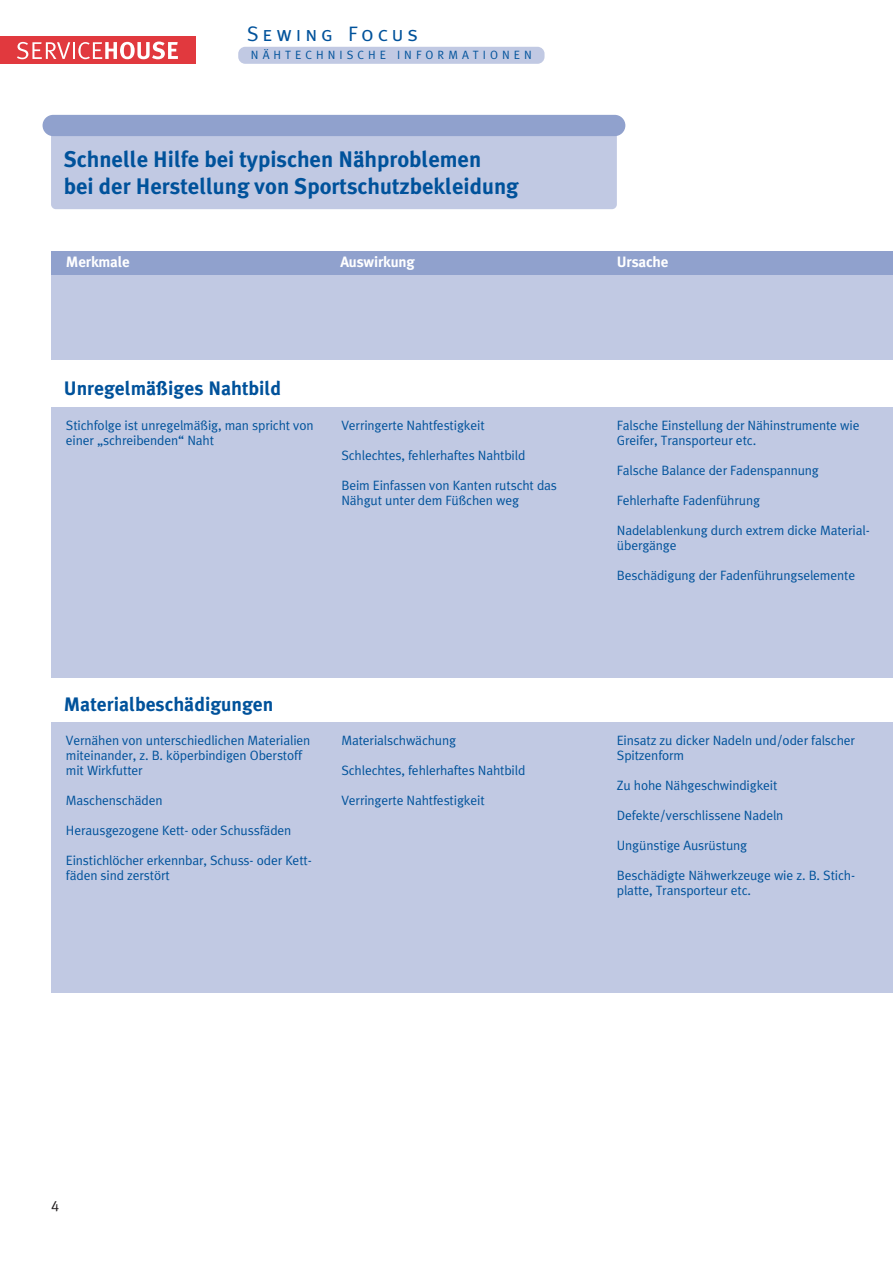
<style>
.page{position:relative;width:893px;height:1262px;background:#fff}
.page>*{position:absolute;margin:0;border:0;box-sizing:border-box;transform-origin:0 0}
.t1{font:700 22.5px/27px "Schmetz";color:#00529b}
.t2{font:21px "Meta Caps";letter-spacing:.185em;color:#00529b}
.t3{font:700 19.5px "Schmetz";color:#00529b}
.t4{font:700 15px "Schmetz";letter-spacing:-.01em;color:#fff}
.t5{font:15px "Schmetz Normal";color:#231f20}
.t6{font:13.5px/15px "Schmetz Normal";letter-spacing:-.01em;color:#00529b}
.t7{font:12px "Schmetz Normal";letter-spacing:.335em;color:#00529b}
</style>
<div class="page">
<div style="left:51px;top:407px;width:841px;height:270px;background:#c1c9e3"></div>
<div style="left:0;top:36px;width:196px;height:28px;background:#e1393e"></div>
<svg style="left:17px;top:42px;width:161px;height:17px"></svg>
<div style="left:238px;top:47px;width:306px;height:17px;background:#c1c9e3;border-radius:7px"></div>
<div style="left:51px;top:125px;width:566px;height:84px;background:#c1c9e3;border-radius:5px"></div>
<div style="left:43px;top:115px;width:582px;height:21px;background:#90a1cd;border-radius:11px"></div>
<div style="left:51px;top:274px;width:841px;height:86px;background:#c1c9e3"></div>
<div style="left:51px;top:251px;width:841px;height:23px;background:#90a1cd"></div>
<div style="left:51px;top:722px;width:841px;height:270px;background:#c1c9e3"></div>
<h2 class="t2" style="left:247px;top:22px;width:172px">Sewing Focus</h2>
<p class="t7" style="left:251px;top:50px;width:282px">NÄHTECHNISCHE INFORMATIONEN</p>
<h1 class="t1" style="left:64px;top:147px;width:456px">Schnelle Hilfe bei typischen Nähproblemen<br>bei der Herstellung von Sportschutzbekleidung</h1>
<p class="t4" style="left:66px;top:256px;width:65px">Merkmale</p>
<p class="t4" style="left:340px;top:256px;width:76px">Auswirkung</p>
<p class="t4" style="left:617px;top:256px;width:53px">Ursache</p>
<h3 class="t3" style="left:64px;top:381px;width:219px">Unregelmäßiges Nahtbild</h3>
<p class="t6" style="left:66px;top:419px;width:249px">Stichfolge ist unregelmäßig, man spricht von einer „schreibenden“ Naht</p>
<p class="t6" style="left:341px;top:419px;width:145px">Verringerte Nahtfestigkeit</p>
<p class="t6" style="left:341px;top:449px;width:185px">Schlechtes, fehlerhaftes Nahtbild</p>
<p class="t6" style="left:341px;top:479px;width:217px">Beim Einfassen von Kanten rutscht das<br>Nähgut unter dem Füßchen weg</p>
<h3 class="t3" style="left:64px;top:696px;width:211px">Materialbeschädigungen</h3>
<p class="t6" style="left:66px;top:733px;width:246px">Vernähen von unterschiedlichen Materialien miteinander, z. B. köperbindigen Oberstoff mit Wirkfutter</p>
<p class="t6" style="left:66px;top:793px;width:98px">Maschenschäden</p>
<p class="t6" style="left:66px;top:823px;width:227px">Herausgezogene Kett- oder Schussfäden</p>
<p class="t6" style="left:66px;top:853px;width:247px">Einstichlöcher erkennbar, Schuss- oder Kett&shy;fäden sind zerstört</p>
<p class="t6" style="left:341px;top:733px;width:116px">Materialschwächung</p>
<p class="t6" style="left:341px;top:763px;width:185px">Schlechtes, fehlerhaftes Nahtbild</p>
<p class="t6" style="left:341px;top:793px;width:145px">Verringerte Nahtfestigkeit</p>
<p class="t6" style="left:617px;top:419px;width:244px">Falsche Einstellung der Nähinstrumente wie<br>Greifer, Transporteur etc.</p>
<p class="t6" style="left:617px;top:464px;width:203px">Falsche Balance der Fadenspannung</p>
<p class="t6" style="left:617px;top:494px;width:145px">Fehlerhafte Fadenführung</p>
<p class="t6" style="left:617px;top:524px;width:254px">Nadelablenkung durch extrem dicke Material&shy;übergänge</p>
<p class="t6" style="left:617px;top:569px;width:240px">Beschädigung der Fadenführungselemente</p>
<p class="t6" style="left:617px;top:733px;width:240px">Einsatz zu dicker Nadeln und/oder falscher<br>Spitzenform</p>
<p class="t6" style="left:617px;top:778px;width:162px">Zu hohe Nähgeschwindigkeit</p>
<p class="t6" style="left:617px;top:808px;width:168px">Defekte/verschlissene Nadeln</p>
<p class="t6" style="left:617px;top:838px;width:132px">Ungünstige Ausrüstung</p>
<p class="t6" style="left:617px;top:868px;width:240px">Beschädigte Nähwerkzeuge wie z. B. Stich&shy;platte, Transporteur etc.</p>
<p class="t5" style="left:51px;top:1200px;width:10px">4</p>
</div>
